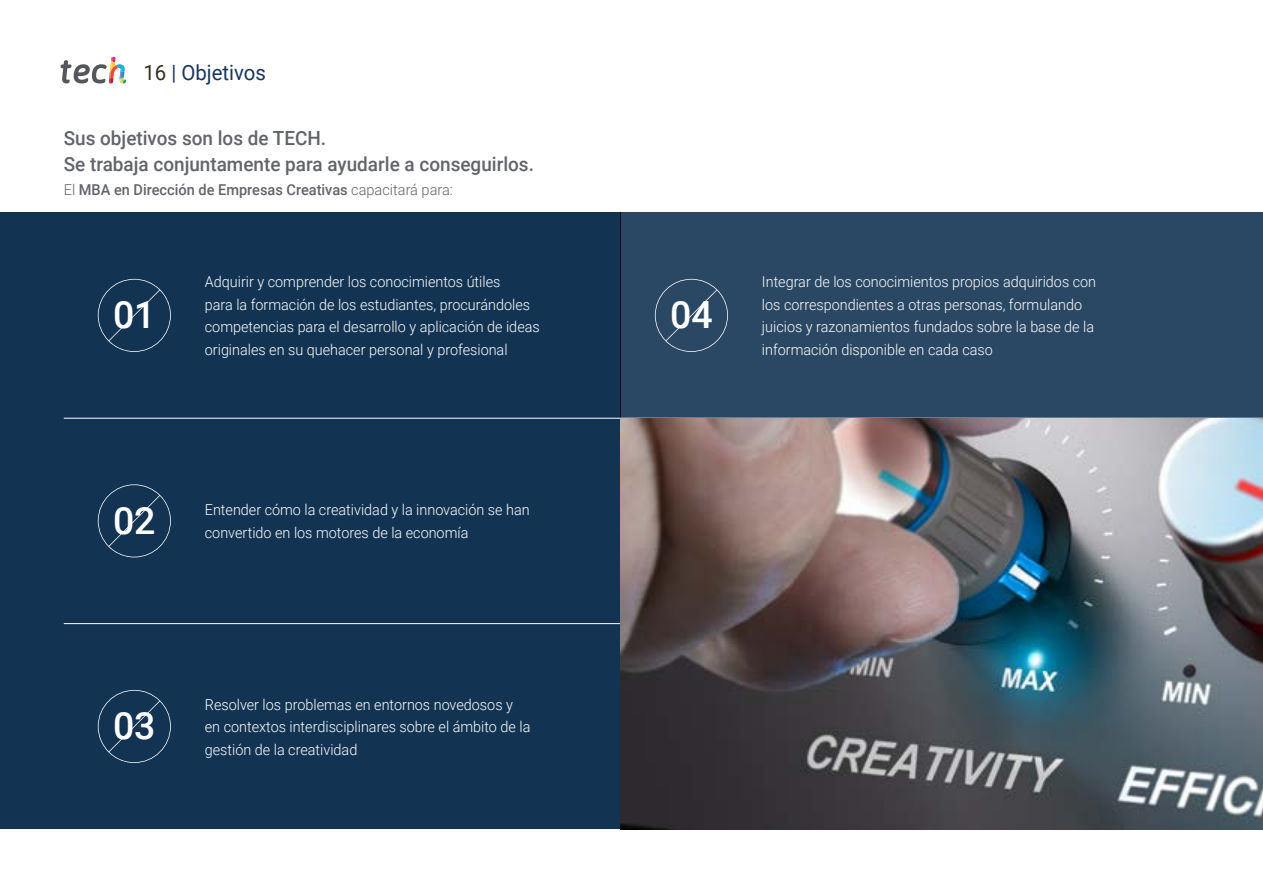
<style>
.page{position:relative;width:1263px;height:893px;background:#fff}
.page>*{position:absolute;margin:0;border:0;box-sizing:border-box;transform-origin:0 0}
.t1{font:500 37.5px "Roboto";color:#fff}
.t2{font:21px "Roboto";color:#1a355c}
.t3{font:500 19.5px/25.5px "Roboto";color:#61646a}
.t4{font:300 15px/22.5px "Roboto";color:#fff;scale:.96 1}
.t5{font:500 15px "Roboto";color:#61646a}
.s1{color:#312e20}
.s2{font-weight:300}
</style>
<div class="page">
<div style="left:0;top:213px;width:621px;height:616px;background:#123352"></div>
<div style="left:621px;top:213px;width:642px;height:616px;background:#2a4763"></div>
<svg style="left:98px;top:279px;width:73px;height:73px"></svg>
<svg style="left:98px;top:690px;width:73px;height:73px"></svg>
<svg style="left:98px;top:484px;width:73px;height:73px"></svg>
<svg style="left:655px;top:279px;width:73px;height:73px"></svg>
<svg style="left:61px;top:57px;width:65px;height:27px"></svg>
<hr style="left:64px;top:418px;width:1199px;height:1px;background:#fff">
<hr style="left:64px;top:623px;width:1199px;height:1px;background:#fff">
<img style="left:621px;top:418px;width:642px;height:411px">
<h2 class="t2" style="left:144px;top:57px;width:124px"><span class="s1">16</span> | Objetivos</h2>
<h3 class="t3" style="left:64px;top:125px;width:472px">Sus objetivos son los de TECH.<br>Se trabaja conjuntamente para ayudarle a conseguirlos.</h3>
<p class="t5" style="left:64px;top:179px;width:391px"><span class="s2">El</span> MBA en Dirección de Empresas Creativas <span class="s2">capacitará para:</span></p>
<h1 class="t1" style="left:113px;top:288px;width:44px">01</h1>
<p class="t4" style="left:205px;top:270px;width:350px">Adquirir y comprender los conocimientos útiles<br>para la formación de los estudiantes, procurándoles competencias para el desarrollo y aplicación de ideas originales en su quehacer personal y profesional</p>
<h1 class="t1" style="left:113px;top:494px;width:44px">02</h1>
<p class="t4" style="left:205px;top:498px;width:340px">Entender cómo la creatividad y la innovación se han</p>
<p class="t4" style="left:205px;top:521px;width:276px">convertido en los motores de la economía</p>
<h1 class="t1" style="left:113px;top:699px;width:44px">03</h1>
<p class="t4" style="left:205px;top:692px;width:341px">Resolver los problemas en entornos novedosos y en contextos interdisciplinares sobre el ámbito de la gestión de la creatividad</p>
<h1 class="t1" style="left:670px;top:288px;width:44px">04</h1>
<p class="t4" style="left:762px;top:270px;width:350px">Integrar de los conocimientos propios adquiridos con los correspondientes a otras personas, formulando juicios y razonamientos fundados sobre la base de la información disponible en cada caso</p>
</div>
